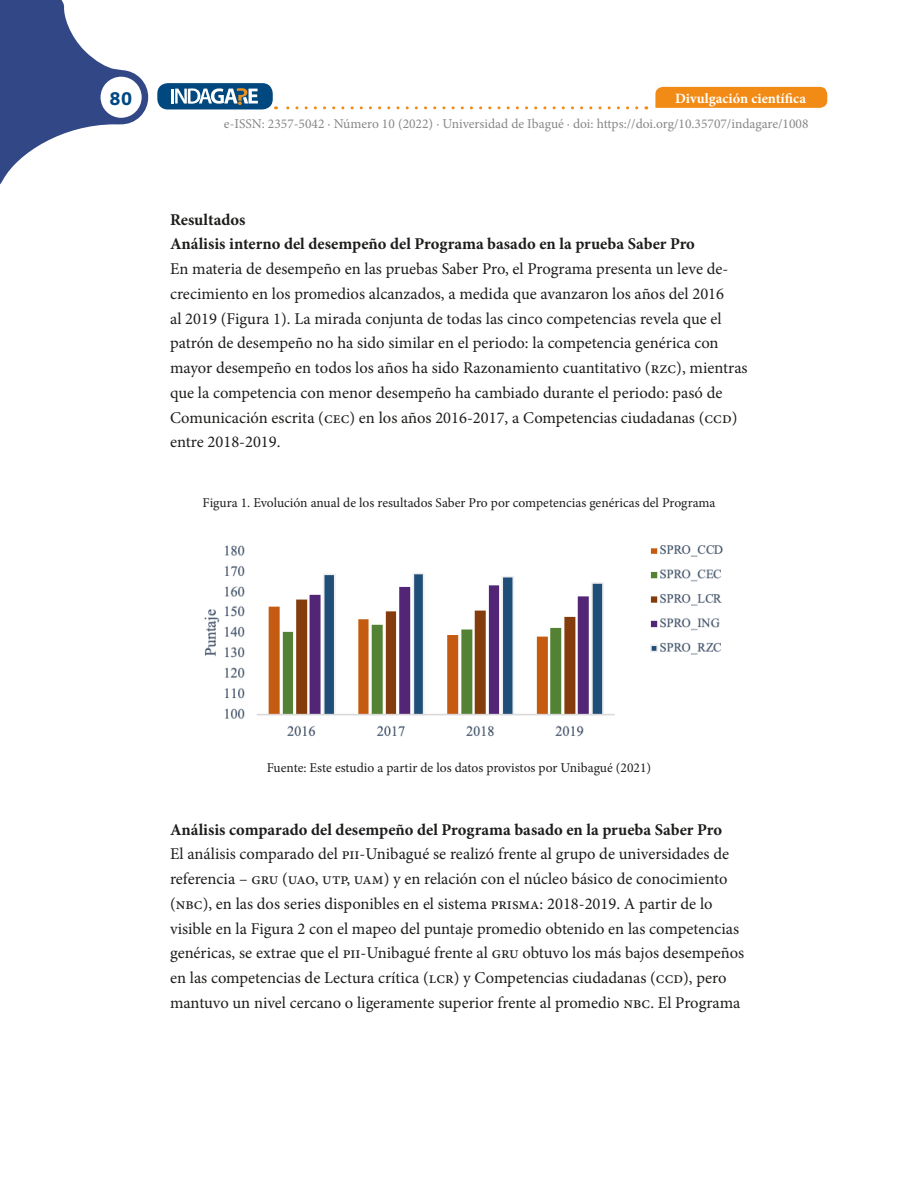
<style>
.page{position:relative;width:918px;height:1188px;background:#fff}
.page>*{position:absolute;margin:0;border:0;box-sizing:border-box;transform-origin:0 0}
.t1{font:700 18px "Bitter";color:#004882}
.cuerpo{font:16.5px/24.8px "Minion Pro";color:#1d1d1b}
.cuerpo-2{font:700 16.5px "Minion Pro";color:#1d1d1b}
.t2{font:700 14.25px "Minion Pro";color:#fff}
.cuerpo-3{font:13.5px "Minion Pro";color:#1d1d1b}
.t3{font:13.5px "Minion Pro";color:#878787}
</style>
<div class="page">
<svg style="left:0;top:0;width:149px;height:185px"></svg>
<div style="left:655px;top:87px;width:172px;height:21px;background:#f28b15"></div>
<div style="left:157px;top:83px;width:116px;height:26px;background:#00487e;border-radius:10px"></div>
<div style="left:101px;top:77px;width:41px;height:41px;background:#fff;border-radius:50%"></div>
<svg style="left:172px;top:88px;width:86px;height:17px"></svg>
<svg style="left:276px;top:106px;width:361px;height:3px"></svg>
<img style="left:204px;top:545px;width:519px;height:192px">
<p class="t1" style="left:110px;top:87px;width:24px">80</p>
<p class="t2" style="left:675px;top:88px;width:132px">Divulgación científica</p>
<p class="t3" style="left:224px;top:114px;width:586px">e-ISSN: 2357-5042 · Número 10 (2022) · Universidad de Ibagué · doi: https://doi.org/10.35707/indagare/1008</p>
<p class="cuerpo-2" style="left:170px;top:208px;width:77px">Resultados</p>
<p class="cuerpo-2" style="left:170px;top:232px;width:526px">Análisis interno del desempeño del Programa basado en la prueba Saber Pro</p>
<p class="cuerpo" style="left:170px;top:257px;width:579px">En materia de desempeño en las pruebas Saber Pro, el Programa presenta un leve de&shy;crecimiento en los promedios alcanzados, a medida que avanzaron los años del 2016<br>al 2019 (Figura 1). La mirada conjunta de todas las cinco competencias revela que el patrón de desempeño no ha sido similar en el periodo: la competencia genérica con mayor desempeño en todos los años ha sido Razonamiento cuantitativo (rzc), mientras que la competencia con menor desempeño ha cambiado durante el periodo: pasó de Comunicación escrita (cec) en los años 2016-2017, a Competencias ciudadanas (ccd) entre 2018-2019.</p>
<p class="cuerpo-3" style="left:203px;top:494px;width:514px">Figura 1. Evolución anual de los resultados Saber Pro por competencias genéricas del Programa</p>
<p class="cuerpo-3" style="left:267px;top:759px;width:386px">Fuente: Este estudio a partir de los datos provistos por Unibagué (2021)</p>
<p class="cuerpo-2" style="left:170px;top:818px;width:553px">Análisis comparado del desempeño del Programa basado en la prueba Saber Pro</p>
<p class="cuerpo" style="left:170px;top:842px;width:576px">El análisis comparado del pii-Unibagué se realizó frente al grupo de universidades de referencia – gru (uao, utp, uam) y en relación con el núcleo básico de conocimiento (nbc), en las dos series disponibles en el sistema prisma: 2018-2019. A partir de lo visible en la Figura 2 con el mapeo del puntaje promedio obtenido en las competencias genéricas, se extrae que el pii-Unibagué frente al gru obtuvo los más bajos desempeños en las competencias de Lectura crítica (lcr) y Competencias ciudadanas (ccd), pero mantuvo un nivel cercano o ligeramente superior frente al promedio nbc. El Programa</p>
</div>
